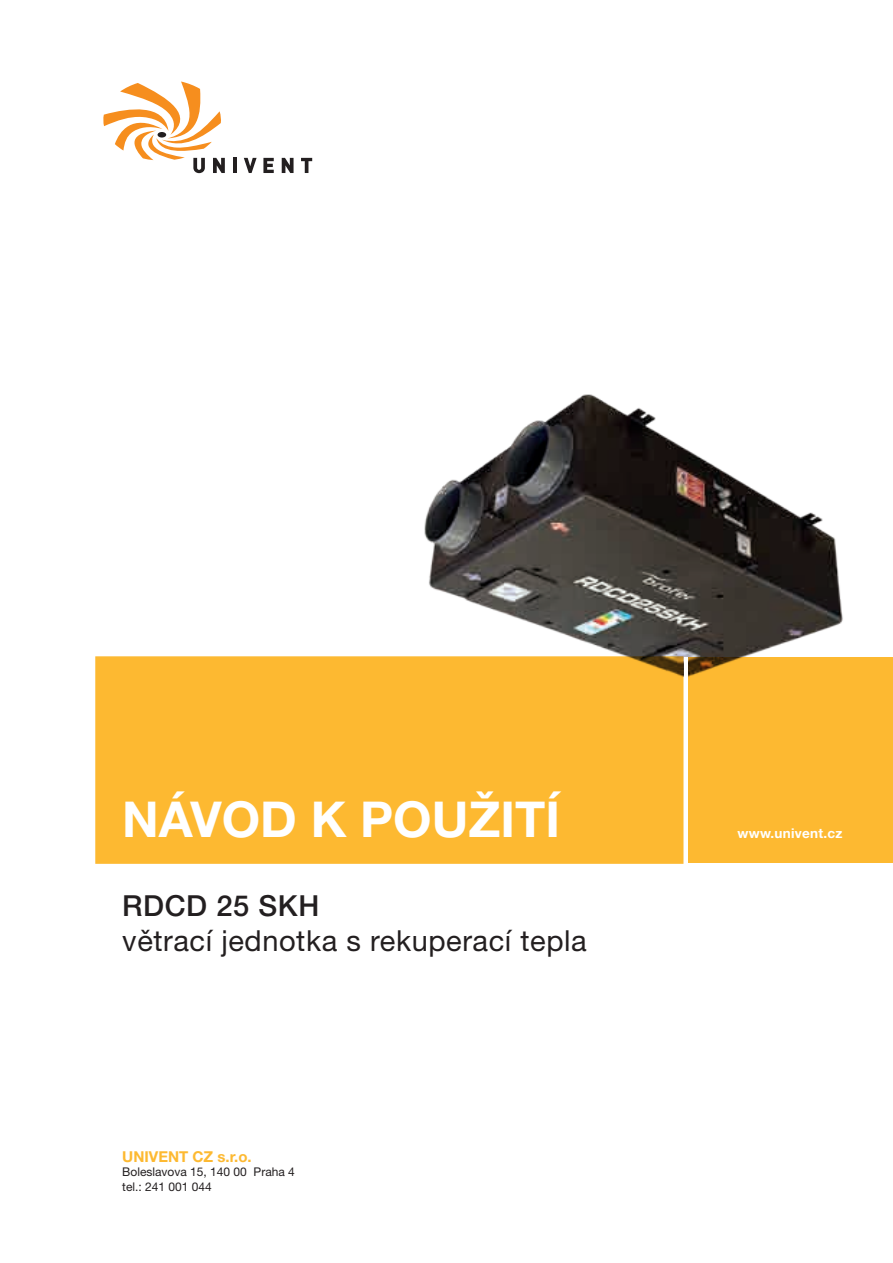
<style>
.page{position:relative;width:893px;height:1263px;background:#fff}
.page>*{position:absolute;margin:0;border:0;box-sizing:border-box;transform-origin:0 0}
.t1{font:700 49.5px "Helvetica Neue LT Pro";color:#fff}
.t2{font:28.95px "Helvetica Neue LT Pro";letter-spacing:.02em;color:#231f20}
.t3{font:500 28.95px "Helvetica Neue LT Pro";letter-spacing:.02em;color:#231f20}
.t4{font:700 15px "Helvetica Neue LT Pro";color:#fdb931}
.t5{font:700 13.5px "Helvetica Neue LT Pro";letter-spacing:.02em;color:#fff}
.t6{font:12px/14.4px "Helvetica Neue LT Pro";color:#231f20}
</style>
<div class="page">
<img style="left:424px;top:394px;width:419px;height:294px">
<div style="left:687px;top:657px;width:206px;height:206px;background:#fdb931"></div>
<div style="left:95px;top:656px;width:588px;height:208px;background:#fdb931;border:2px solid #fdb931"></div>
<hr style="left:684px;top:657px;width:3px;height:206px;background:#fff">
<hr style="left:233px;top:158px;width:4px;height:15px;background:#231f20">
<svg style="left:244px;top:158px;width:13px;height:15px"></svg>
<svg style="left:263px;top:158px;width:11px;height:15px"></svg>
<svg style="left:282px;top:158px;width:12px;height:15px"></svg>
<svg style="left:301px;top:158px;width:11px;height:15px"></svg>
<svg style="left:103px;top:81px;width:122px;height:92px"></svg>
<div style="left:157px;top:132px;width:9px;height:6px;background:#231f20;border-radius:50%"></div>
<h1 class="t1" style="left:122px;top:788px;width:439px">NÁVOD K POUŽITÍ</h1>
<h2 class="t3" style="left:122px;top:888px;width:199px">RDCD 25 SKH</h2>
<h2 class="t2" style="left:122px;top:922px;width:466px">větrací jednotka s rekuperací tepla</h2>
<p class="t4" style="left:122px;top:1147px;width:131px">UNIVENT CZ s.r.o.</p>
<p class="t6" style="left:122px;top:1164px;width:174px">Boleslavova 15, 140 00 Praha 4 tel.: 241 001 044</p>
<p class="t5" style="left:738px;top:824px;width:107px">www.univent.cz</p>
</div>
